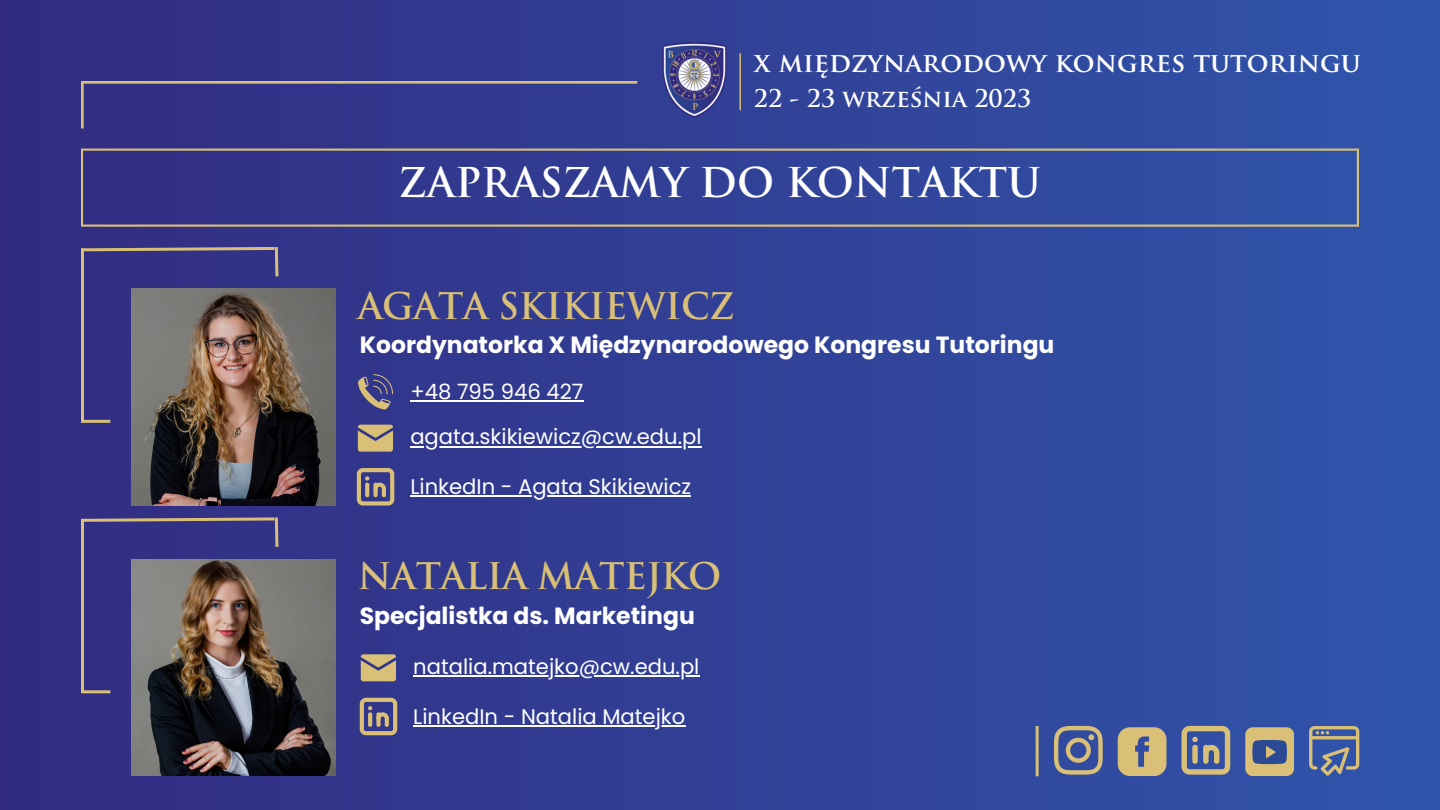
<style>
.page{position:relative;width:1440px;height:810px;background:#fff}
.page>*{position:absolute;margin:0;border:0;box-sizing:border-box;transform-origin:0 0}
.t1{font:700 40px "Trajan Pro";color:#fff}
.t2{font:700 35.7px "Trajan Pro";letter-spacing:-.01em;color:#d9c076}
.t3{font:700 26.5px "Trajan Pro";color:#fff}
.t4{font:700 23.7px "Trajan Pro";color:#fff}
.t5{font:700 23.5px "Poppins";color:#fff}
.t6{font:21.1px "Poppins";color:#fff}
</style>
<div class="page">
<div style="left:0;top:0;width:1440px;height:810px;background:linear-gradient(to right,#332c80,#3055ab)"></div>
<hr style="left:739px;top:54px;width:2px;height:56px;background:#d9c076">
<img style="left:661px;top:35px;width:69px;height:94px">
<svg style="left:81px;top:149px;width:1278px;height:78px;background:#394694"></svg>
<svg style="left:81px;top:81px;width:556px;height:47px;background:#3b3e89"></svg>
<img style="left:132px;top:289px;width:204px;height:216px">
<hr style="left:81px;top:420px;width:29px;height:3px;background:#d9c076">
<hr style="left:81px;top:248px;width:3px;height:174px;background:#d9c076">
<svg style="left:78px;top:244px;width:202px;height:35px;background:#433f83"></svg>
<svg style="left:358px;top:374px;width:35px;height:35px"></svg>
<svg style="left:358px;top:425px;width:35px;height:27px"></svg>
<svg style="left:357px;top:468px;width:37px;height:38px"></svg>
<img style="left:132px;top:559px;width:204px;height:217px">
<hr style="left:81px;top:690px;width:29px;height:3px;background:#d9c076">
<hr style="left:81px;top:519px;width:3px;height:174px;background:#d9c076">
<svg style="left:78px;top:515px;width:202px;height:35px;background:#433f83"></svg>
<svg style="left:361px;top:654px;width:35px;height:27px"></svg>
<svg style="left:360px;top:698px;width:37px;height:37px"></svg>
<hr style="left:410px;top:400px;width:173px;height:2px;background:#fff">
<hr style="left:410px;top:446px;width:292px;height:1px;background:#fff">
<hr style="left:410px;top:495px;width:281px;height:2px;background:#fff">
<hr style="left:413px;top:675px;width:287px;height:2px;background:#fff">
<hr style="left:413px;top:725px;width:272px;height:2px;background:#fff">
<hr style="left:1036px;top:726px;width:3px;height:50px;background:#d9c076">
<svg style="left:1054px;top:726px;width:49px;height:49px;background:#767b8e"></svg>
<svg style="left:1118px;top:727px;width:48px;height:49px;background:#bdad7d"></svg>
<svg style="left:1182px;top:726px;width:48px;height:49px;background:#85878c"></svg>
<div style="left:1245px;top:727px;width:49px;height:49px;background:#d9c076;border-radius:7px"></div>
<svg style="left:1252px;top:740px;width:35px;height:24px"></svg>
<svg style="left:1309px;top:726px;width:50px;height:50px;background:#6e7a95"></svg>
<p class="t3" style="left:754px;top:52px;width:608px">x międzynarodowy kongres tutoringu</p>
<p class="t4" style="left:754px;top:90px;width:279px">22 - 23 września 2023</p>
<p class="t1" style="left:399px;top:167px;width:644px">ZAPRASZAMY DO KONTAKTU</p>
<p class="t2" style="left:358px;top:292px;width:378px">AGATA SKIKIEWICZ</p>
<p class="t5" style="left:360px;top:328px;width:696px">Koordynatorka X Międzynarodowego Kongresu Tutoringu</p>
<p class="t6" style="left:410px;top:377px;width:175px">+48 795 946 427</p>
<p class="t6" style="left:410px;top:422px;width:293px">agata.skikiewicz@cw.edu.pl</p>
<p class="t6" style="left:410px;top:472px;width:282px">LinkedIn - Agata Skikiewicz</p>
<p class="t2" style="left:358px;top:562px;width:365px">NATALIA MATEJKO</p>
<p class="t5" style="left:360px;top:599px;width:337px">Specjalistka ds. Marketingu</p>
<p class="t6" style="left:413px;top:652px;width:288px">natalia.matejko@cw.edu.pl</p>
<p class="t6" style="left:413px;top:702px;width:274px">LinkedIn - Natalia Matejko</p>
</div>
